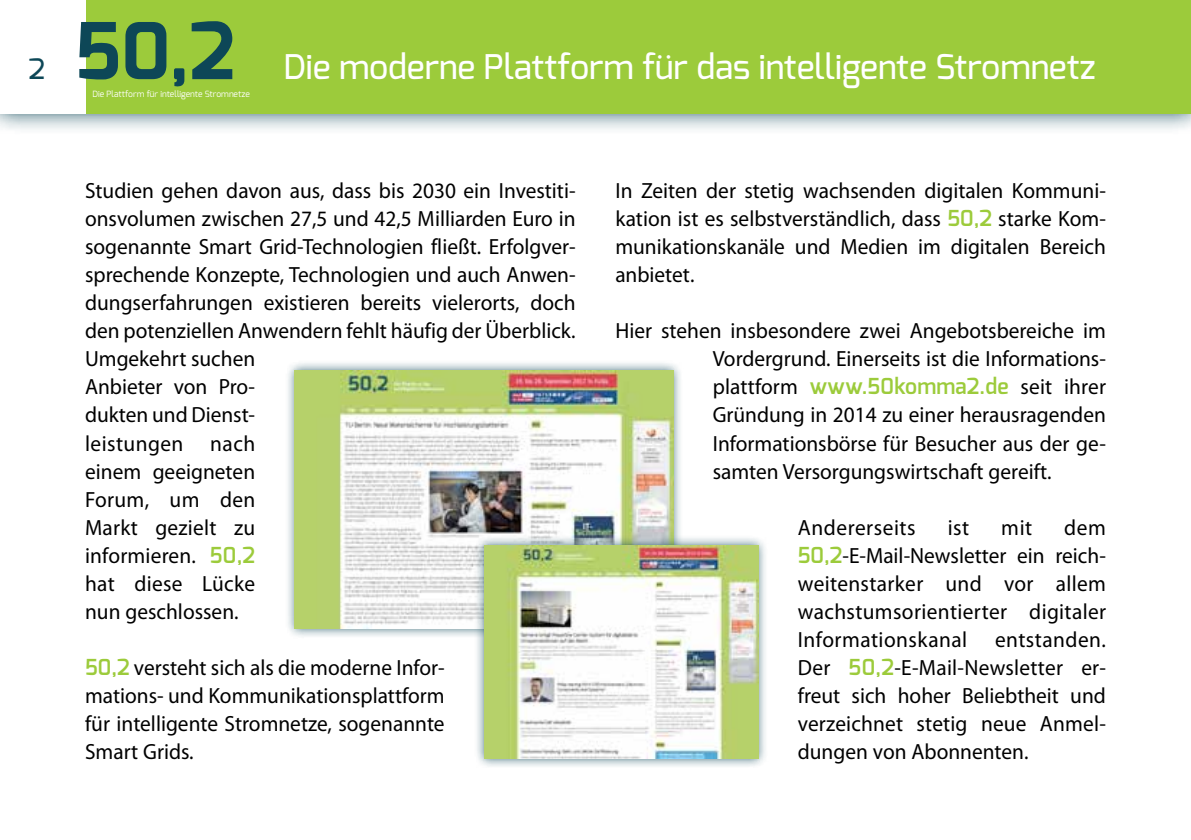
<style>
.page{position:relative;width:1191px;height:840px;background:#fff}
.page>*{position:absolute;margin:0;border:0;box-sizing:border-box;transform-origin:0 0}
.t1{font:700 78px "Exo";color:#0d4757}
.t2{font:500 34px "Exo";color:#fff}
.t3{font:500 28px "Exo";color:#0d4757}
.t4{font:22px/28px "Myriad Pro";color:#000;text-align:justify}
.t5{font:22px "Myriad Pro";letter-spacing:.025em;color:#000}
.t6{font:8.6px "Exo";letter-spacing:.005em;color:#fff}
.s1{font-family:"Exo";font-weight:600;color:#9ccb3b}
</style>
<div class="page">
<div style="left:0;top:0;width:1191px;height:135px;background:#0d4757;opacity:.88"></div>
<div style="left:85px;top:0;width:1106px;height:113px;background:#9ccb3b"></div>
<div style="left:0;top:0;width:85px;height:113px;background:#fff"></div>
<div style="left:284px;top:360px;width:399px;height:278px;background:#0d4757;opacity:.75"></div>
<img style="left:295px;top:370px;width:378px;height:258px">
<div style="left:474px;top:534px;width:294px;height:234px;background:#0d4757;opacity:.75"></div>
<img style="left:484px;top:545px;width:274px;height:213px">
<h1 class="t1" style="left:75px;top:1px;width:162px">50,2</h1>
<p class="t6" style="left:93px;top:88px;width:159px">Die Plattform für intelligente Stromnetze</p>
<p class="t3" style="left:28px;top:51px;width:18px">2</p>
<h2 class="t2" style="left:283px;top:45px;width:813px">Die moderne Plattform für das intelligente Stromnetz</h2>
<p class="t4" style="left:85px;top:177px;width:492px;text-align:left">Studien gehen davon aus, dass bis 2030 ein Investiti&shy;onsvolumen zwischen 27,5 und 42,5 Milliarden Euro in sogenannte Smart Grid-Technologien fließt. Erfolgver&shy;sprechende Konzepte, Technologien und auch Anwen&shy;dungserfahrungen existieren bereits vielerorts, doch den potenziellen Anwendern fehlt häufig der Überblick.<br>Umgekehrt suchen<br>Anbieter von Pro-<br>dukten und Dienst-<br>leistungen nach<br>einem geeigneten<br>Forum, um den<br>Markt gezielt zu<br>informieren. <span class="s1">50,2<br></span>hat diese Lücke<br>nun geschlossen.</p>
<p class="t4" style="left:85px;top:653px;width:361px"><span class="s1">50,2</span> versteht sich als die moderne Infor&shy;mations- und Kommunikationsplattform für intelligente Stromnetze, sogenannte Smart Grids.</p>
<p class="t4" style="left:615px;top:177px;width:492px">In Zeiten der stetig wachsenden digitalen Kommuni&shy;kation ist es selbstverständlich, dass <span class="s1">50,2</span> starke Kom&shy;munikationskanäle und Medien im digitalen Bereich anbietet.</p>
<p class="t4" style="left:712px;top:317px;width:395px;text-indent:-97px">Hier stehen insbesondere zwei Angebotsbereiche im Vordergrund. Einerseits ist die Informations&shy;plattform <span class="s1">www.50komma2.de</span> seit ihrer Gründung in 2014 zu einer herausragenden Informationsbörse für Besucher aus der ge&shy;samten Versorgungswirtschaft gereift.</p>
<p class="t5" style="left:798px;top:515px;width:119px">Andererseits</p>
<p class="t4" style="left:947px;top:513px;width:23px">ist</p>
<p class="t4" style="left:1001px;top:513px;width:32px">mit</p>
<p class="t4" style="left:798px;top:513px;width:310px;text-indent:266px">dem <span class="s1">50,2</span>-E-Mail-Newsletter ein reich&shy;weitenstarker und vor allem wachstumsorientierter digitaler Informationskanal</p>
<p class="t4" style="left:798px;top:625px;width:310px;text-indent:197px">entstanden.<br>Der <span class="s1">50,2</span>-E-Mail-Newsletter er&shy;freut sich hoher Beliebtheit und verzeichnet stetig neue Anmel&shy;dungen von Abonnenten.</p>
</div>
